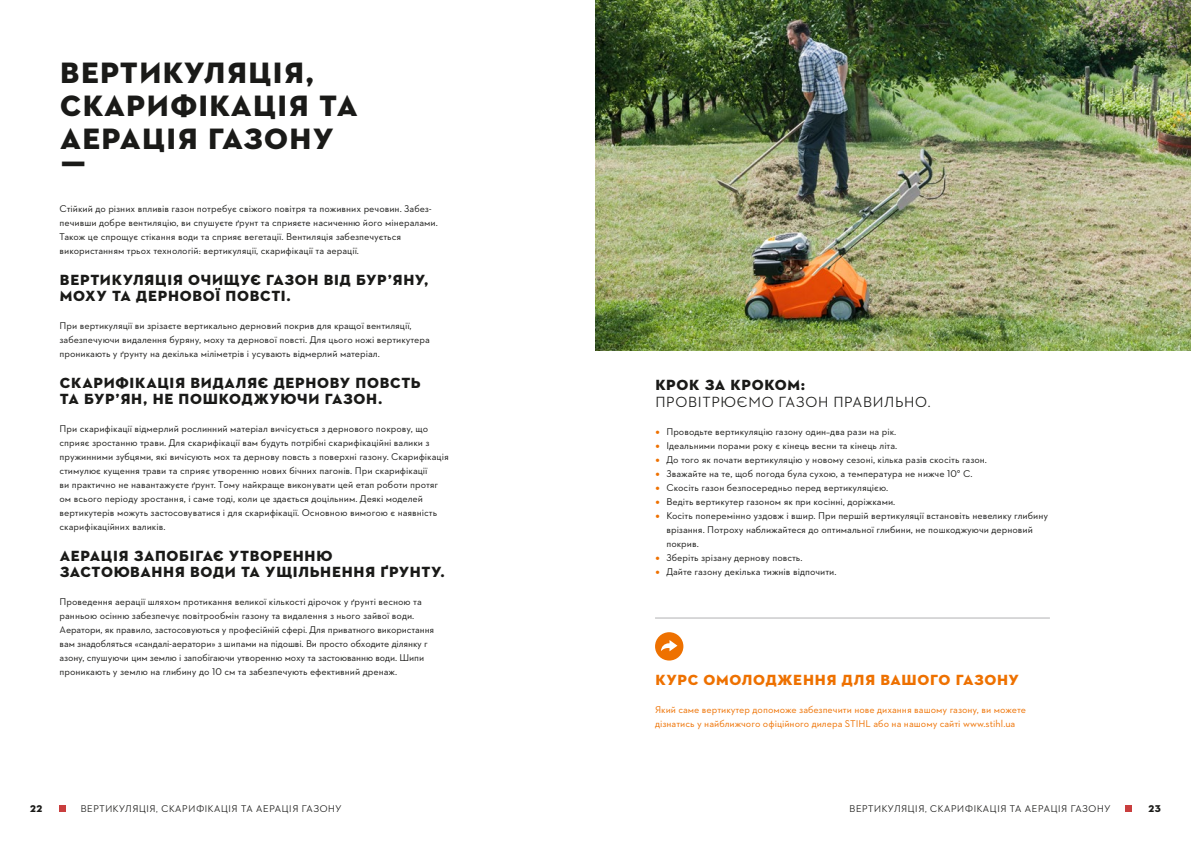
<style>
.page{position:relative;width:1191px;height:842px;background:#fff}
.page>*{position:absolute;margin:0;border:0;box-sizing:border-box;transform-origin:0 0}
.t1{font:30px/33px "STIHL Contraface Display Titling";color:#1a1a18}
.t2{font:15px/16.5px "STIHL Contraface Display Titling";color:#1a1a18}
.t3{font:15px "STIHL Contraface Display Titling";letter-spacing:-.005em;color:#ee7100}
.t4{font:500 15px "STIHL Contraface Display";color:#1a1a18}
.t5{font:10px/14px "STIHL Contraface Text";color:#1a1a18}
.t6{font:10px/14px "STIHL Contraface Text";color:#ee7100}
.t7{font:500 10px "STIHL Contraface Display";color:#1a1a18}
.t8{font:10px "STIHL Contraface Display Titling";color:#1a1a18}
.s1{color:#ee7100}
</style>
<div class="page">
<div style="left:60px;top:805px;width:6px;height:7px;background:#c93e3e"></div>
<div style="left:1124px;top:805px;width:7px;height:7px;background:#c93e3e"></div>
<div style="left:655px;top:632px;width:28px;height:28px;background:#ee7100;border-radius:50%"></div>
<svg style="left:661px;top:640px;width:16px;height:11px"></svg>
<hr style="left:655px;top:618px;width:395px;height:1px;background:#b1b2b3">
<img style="left:595px;top:0;width:596px;height:350px">
<h1 class="t1" style="left:60px;top:56px;width:300px">Вертикуляція, скарифікація та аерація газону ƒ</h1>
<p class="t5" style="left:60px;top:202px;width:380px">Стійкий до різних впливів газон потребує свіжого повітря та поживних речовин. Забез&shy;печивши добре вентиляцію, ви спушуєте ґрунт та сприяєте насиченню його мінералами.<br>Також це спрощує стікання води та сприяє вегетації. Вентиляція забезпечується використанням трьох технологій: вертикуляції, скарифікації та аерації.</p>
<h2 class="t2" style="left:60px;top:271px;width:371px">Вертикуляція очищує газон від бур’яну, моху та дернової повсті.</h2>
<p class="t5" style="left:60px;top:319px;width:372px">При вертикуляції ви зрізаєте вертикально дерновий покрив для кращої вентиляції, забезпечуючи видалення буряну, моху та дернової повсті. Для цього ножі вертикутера проникають у ґрунту на декілька міліметрів і усувають відмерлий матеріал.</p>
<h2 class="t2" style="left:60px;top:374px;width:363px">Скарифікація видаляє дернову повсть та бур’ян, не пошкоджуючи газон.</h2>
<p class="t5" style="left:60px;top:422px;width:391px">При скарифікації відмерлий рослинний матеріал вичісується з дернового покрову, що сприяє зростанню трави. Для скарифікації вам будуть потрібні скарифікаційні валики з пружинними зубцями, які вичісують мох та дернову повсть з поверхні газону. Скарифікація стимулює кущення трави та сприяє утворенню нових бічних пагонів. При скарифікації<br>ви практично не навантажуєте ґрунт. Тому найкраще виконувати цей етап роботи протяг ом всього періоду зростання, і саме тоді, коли це здається доцільним. Деякі моделей вертикутерів можуть застосовуватися і для скарифікації. Основною вимогою є наявність скарифікаційних валиків.</p>
<h2 class="t2" style="left:60px;top:547px;width:387px">Аерація запобігає утворенню застоювання води та ущільнення ґрунту.</h2>
<p class="t5" style="left:60px;top:595px;width:376px">Проведення аерації шляхом протикання великої кількості дірочок у ґрунті весною та ранньою осінню забезпечує повітрообмін газону та видалення з нього зайвої води.<br>Аератори, як правило, застосовуються у професійній сфері. Для приватного використання вам знадобляться «сандалі-аератори» з шипами на підошві. Ви просто обходите ділянку г азону, спушуючи цим землю і запобігаючи утворенню моху та застоюванню води. Шипи проникають у землю на глибину до 10 см та забезпечують ефективний дренаж.</p>
<h2 class="t2" style="left:655px;top:377px;width:152px">Крок за кроком:</h2>
<h2 class="t4" style="left:655px;top:393px;width:277px">провітрюємо газон правильно.</h2>
<p class="t5" style="left:655px;top:424px;width:243px"><span class="s1">⬤</span> Проводьте вертикуляцію газону один–два рази на рік.</p>
<p class="t5" style="left:655px;top:438px;width:244px"><span class="s1">⬤</span> Ідеальними порами року є кінець весни та кінець літа.</p>
<p class="t5" style="left:655px;top:452px;width:333px"><span class="s1">⬤</span> До того як почати вертикуляцію у новому сезоні, кілька разів скосіть газон.</p>
<p class="t5" style="left:655px;top:466px;width:319px"><span class="s1">⬤</span> Зважайте на те, щоб погода була сухою, а температура не нижче 10° C.</p>
<p class="t5" style="left:655px;top:480px;width:235px"><span class="s1">⬤</span> Скосіть газон безпосередньо перед вертикуляцією.</p>
<p class="t5" style="left:655px;top:494px;width:242px"><span class="s1">⬤</span> Ведіть вертикутер газоном як при косінні, доріжками.</p>
<p class="t5" style="left:655px;top:508px;width:394px"><span class="s1">⬤</span> Косіть поперемінно уздовж і вшир. При першій вертикуляції встановіть невелику глибину</p>
<p class="t5" style="left:666px;top:522px;width:368px">врізання. Потроху наближайтеся до оптимальної глибини, не пошкоджуючи дерновий</p>
<p class="t5" style="left:666px;top:536px;width:34px">покрив.</p>
<p class="t5" style="left:655px;top:550px;width:149px"><span class="s1">⬤</span> Зберіть зрізану дернову повсть.</p>
<p class="t5" style="left:655px;top:564px;width:183px"><span class="s1">⬤</span> Дайте газону декілька тижнів відпочити.</p>
<h2 class="t3" style="left:655px;top:670px;width:366px">Курс омолодження для вашого газону</h2>
<p class="t6" style="left:655px;top:702px;width:372px">Який саме вертикутер допоможе забезпечити нове дихання вашому газону, ви можете дізнатись у найближчого офіційного дилера STIHL або на нашому сайті www.stihl.ua</p>
<p class="t8" style="left:30px;top:802px;width:14px">22</p>
<p class="t7" style="left:80px;top:803px;width:263px">Вертикуляція, скарифікація та аерація газону</p>
<p class="t7" style="left:849px;top:803px;width:263px">Вертикуляція, скарифікація та аерація газону</p>
<p class="t8" style="left:1148px;top:802px;width:14px">23</p>
</div>
